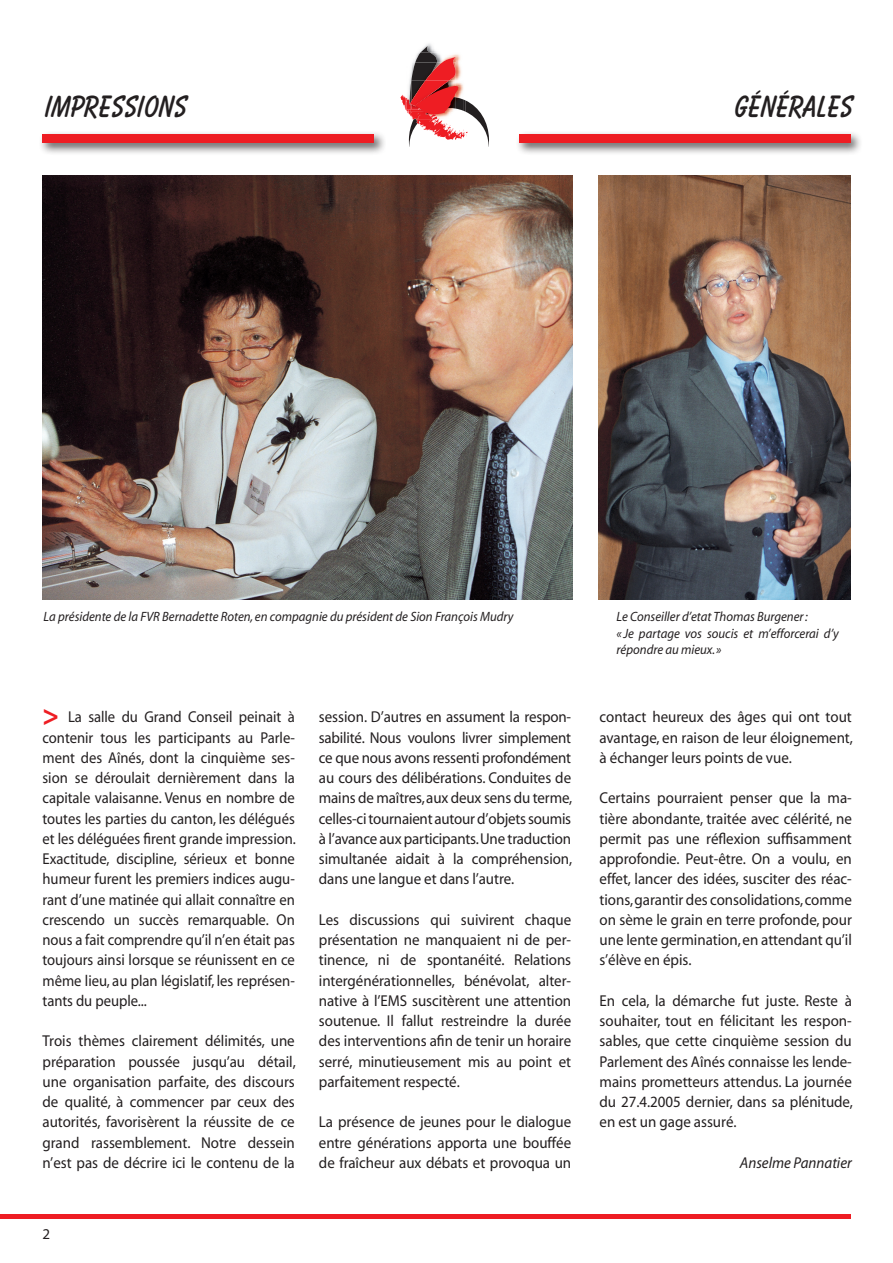
<style>
.page{position:relative;width:893px;height:1263px;background:#fff}
.page>*{position:absolute;margin:0;border:0;box-sizing:border-box;transform-origin:0 0}
.t1{font:700 27px "Balloon";color:#231f20}
.texte_général_frança{font:15.75px/20.2px "Myriad";color:#231f20;text-align:justify;scale:.95 1}
.texte_général_frança-2{font:15.75px/20.2px "Myriad";color:#231f20;scale:.93 1}
.texte_général_frança-3{font:italic 15.75px "Myriad";color:#231f20;scale:.95 1}
.t2{font:15px "Myriad";color:#231f20}
.texte_général_frança-4{font:italic 13.5px/16.5px "Myriad";color:#231f20;scale:.95 1}
.s1{font-weight:700;font-size:30px;color:#ee1d23}
</style>
<div class="page">
<hr style="left:0;top:1215px;width:850px;height:4px;background:#ee1d23">
<svg style="left:400px;top:43px;width:89px;height:104px"></svg>
<div style="left:39px;top:131px;width:347px;height:24px;background:#231f20;opacity:.75"></div>
<div style="left:43px;top:135px;width:331px;height:8px;background:#ee1d23"></div>
<div style="left:515px;top:131px;width:348px;height:24px;background:#231f20;opacity:.75"></div>
<div style="left:519px;top:135px;width:331px;height:8px;background:#ee1d23"></div>
<img style="left:43px;top:176px;width:530px;height:424px">
<img style="left:598px;top:176px;width:252px;height:424px">
<p class="t1" style="left:43px;top:90px;width:144px">IMPRESSIONS</p>
<p class="t1" style="left:732px;top:90px;width:119px">GÉNÉRALES</p>
<p class="texte_général_frança-4" style="left:44px;top:609px;width:496px">La présidente de la FVR Bernadette Roten, en compagnie du président de Sion François Mudry</p>
<p class="texte_général_frança-2" style="left:43px;top:708px;width:274px"><span class="s1">&gt;</span> La salle du Grand Conseil peinait à contenir tous les participants au Parle&shy;ment des Aînés, dont la cinquième ses&shy;sion se déroulait dernièrement dans la capitale valaisanne. Venus en nombre de toutes les parties du canton, les délégués et les déléguées firent grande impression.<br>Exactitude, discipline, sérieux et bonne humeur furent les premiers indices augu&shy;rant d’une matinée qui allait connaître en crescendo un succès remarquable. On nous a fait comprendre qu’il n’en était pas toujours ainsi lorsque se réunissent en ce même lieu, au plan législatif, les représen&shy;tants du peuple...</p>
<p class="texte_général_frança" style="left:43px;top:1032px;width:268px">Trois thèmes clairement délimités, une préparation poussée jusqu’au détail, une organisation parfaite, des discours de qualité, à commencer par ceux des autorités, favorisèrent la réussite de ce grand rassemblement. Notre dessein n’est pas de décrire ici le contenu de la</p>
<p class="t2" style="left:43px;top:1226px;width:9px">2</p>
<p class="texte_général_frança" style="left:319px;top:708px;width:268px">session. D’autres en assument la respon&shy;sabilité. Nous voulons livrer simplement ce que nous avons ressenti profondément au cours des délibérations. Conduites de mains de maîtres, aux deux sens du terme, celles-ci tournaient autour d’objets soumis à l’avance aux participants. Une traduction simultanée aidait à la compréhension, dans une langue et dans l’autre.</p>
<p class="texte_général_frança" style="left:319px;top:910px;width:267px">Les discussions qui suivirent chaque présentation ne manquaient ni de per&shy;tinence, ni de spontanéité. Relations intergénérationnelles, bénévolat, alter&shy;native à l’EMS suscitèrent une attention soutenue. Il fallut restreindre la durée des interventions afin de tenir un horaire serré, minutieusement mis au point et parfaitement respecté.</p>
<p class="texte_général_frança" style="left:319px;top:1113px;width:267px">La présence de jeunes pour le dialogue entre générations apporta une bouffée de fraîcheur aux débats et provoqua un</p>
<p class="texte_général_frança-4" style="left:617px;top:609px;width:203px">Le Conseiller d’etat Thomas Burgener:</p>
<p class="texte_général_frança-4" style="left:617px;top:626px;width:235px">« Je partage vos soucis et m’efforcerai d’y répondre au mieux.»</p>
<p class="texte_général_frança" style="left:600px;top:708px;width:268px">contact heureux des âges qui ont tout avantage, en raison de leur éloignement, à échanger leurs points de vue.</p>
<p class="texte_général_frança" style="left:600px;top:789px;width:267px">Certains pourraient penser que la ma&shy;tière abondante, traitée avec célérité, ne permit pas une réflexion suffisamment approfondie. Peut-être. On a voulu, en effet, lancer des idées, susciter des réac&shy;tions, garantir des consolidations, comme on sème le grain en terre profonde, pour une lente germination, en attendant qu’il s’élève en épis.</p>
<p class="texte_général_frança" style="left:600px;top:991px;width:268px">En cela, la démarche fut juste. Reste à souhaiter, tout en félicitant les respon&shy;sables, que cette cinquième session du Parlement des Aînés connaisse les lende&shy;mains prometteurs attendus. La journée du 27.4.2005 dernier, dans sa plénitude, en est un gage assuré.</p>
<p class="texte_général_frança-3" style="left:740px;top:1155px;width:119px">Anselme Pannatier</p>
</div>
